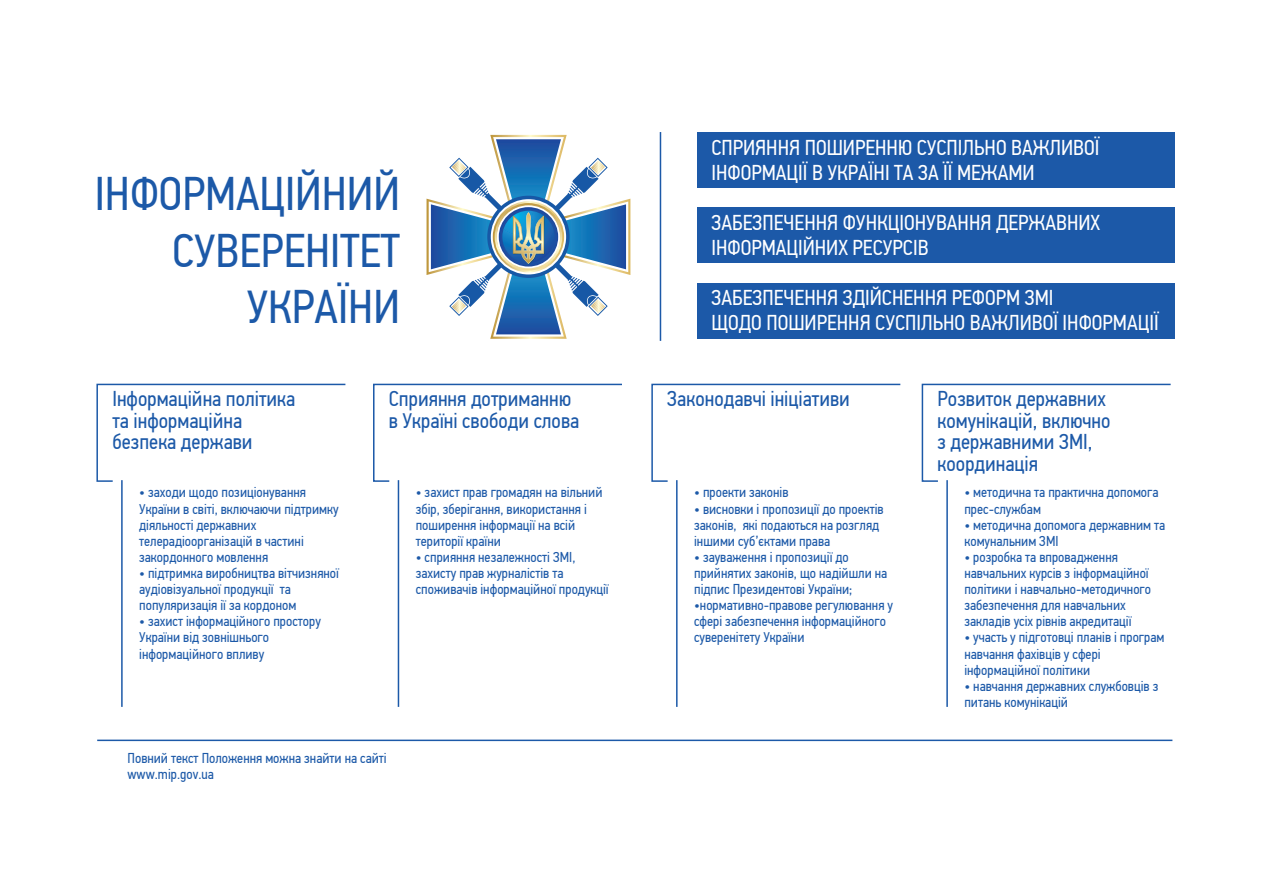
<style>
.page{position:relative;width:1263px;height:893px;background:#fff}
.page>*{position:absolute;margin:0;border:0;box-sizing:border-box;transform-origin:0 0}
.t1{font:47.1px/56.6px "PF Din Text Cond Pro";color:#1c59a8;text-align:right}
.t2{font:21.45px/25px "PF Din Text Cond Pro";color:#fff}
.t3{font:21.45px/21.5px "PF Din Text Cond Pro";color:#1c59a8}
.t4{font:14.25px/16px "PF Din Text Cond Pro";color:#1c59a8}
</style>
<div class="page">
<svg style="left:426px;top:135px;width:204px;height:204px"></svg>
<div style="left:697px;top:133px;width:478px;height:55px;background:#1c59a8"></div>
<div style="left:697px;top:208px;width:478px;height:55px;background:#1c59a8"></div>
<div style="left:697px;top:283px;width:478px;height:55px;background:#1c59a8"></div>
<svg style="left:96px;top:383px;width:250px;height:99px"></svg>
<hr style="left:660px;top:132px;width:1px;height:209px;background:#1c59a8">
<hr style="left:97px;top:740px;width:1075px;height:1px;background:#1c59a8">
<hr style="left:121px;top:480px;width:2px;height:227px;background:#1c59a8">
<svg style="left:373px;top:383px;width:249px;height:100px"></svg>
<hr style="left:398px;top:480px;width:1px;height:227px;background:#1c59a8">
<svg style="left:651px;top:383px;width:250px;height:100px"></svg>
<hr style="left:676px;top:480px;width:1px;height:227px;background:#1c59a8">
<svg style="left:921px;top:383px;width:250px;height:99px"></svg>
<hr style="left:946px;top:480px;width:2px;height:227px;background:#1c59a8">
<h1 class="t1" style="left:95px;top:166px;width:307px">ІНФОРМАЦІЙНИЙ<br>СУВЕРЕНІТЕТ<br>УКРАЇНИ</h1>
<h2 class="t3" style="left:112px;top:388px;width:184px">Інформаційна політика та інформаційна безпека держави</h2>
<p class="t4" style="left:139px;top:485px;width:201px">• заходи щодо позиціонування<br>України в світі, включаючи підтримку діяльності державних телерадіоорганізацій в частині закордонного мовлення</p>
<p class="t4" style="left:139px;top:565px;width:201px">• підтримка виробництва вітчизняної аудіовізуальної продукції та популяризація ії за кордоном</p>
<p class="t4" style="left:139px;top:613px;width:183px">• захист інформаційного простору<br>України від зовнішнього інформаційного впливу</p>
<h2 class="t3" style="left:389px;top:388px;width:192px">Сприяння дотриманню в Україні свободи слова</h2>
<p class="t4" style="left:416px;top:485px;width:188px">• захист прав громадян на вільний збір, зберігання, використання і поширення інформації на всій території країни</p>
<p class="t4" style="left:416px;top:549px;width:195px">• сприяння незалежності ЗМІ, захисту прав журналістів та споживачів інформаційної продукції</p>
<p class="t4" style="left:128px;top:750px;width:261px">Повний текст Положення можна знайти на сайті www.mip.gov.ua</p>
<h2 class="t2" style="left:711px;top:135px;width:390px">СПРИЯННЯ ПОШИРЕННЮ СУСПІЛЬНО ВАЖЛИВОЇ<br>ІНФОРМАЦІЇ В УКРАЇНІ ТА ЗА ЇЇ МЕЖАМИ</h2>
<h2 class="t2" style="left:711px;top:210px;width:390px">ЗАБЕЗПЕЧЕННЯ ФУНКЦІОНУВАННЯ ДЕРЖАВНИХ<br>ІНФОРМАЦІЙНИХ РЕСУРСІВ</h2>
<h2 class="t2" style="left:711px;top:285px;width:449px">ЗАБЕЗПЕЧЕННЯ ЗДІЙСНЕННЯ РЕФОРМ ЗМІ<br>ЩОДО ПОШИРЕННЯ СУСПІЛЬНО ВАЖЛИВОЇ ІНФОРМАЦІЇ</h2>
<h2 class="t3" style="left:667px;top:388px;width:184px">Законодавчі ініціативи</h2>
<p class="t4" style="left:694px;top:485px;width:96px">• проекти законів</p>
<p class="t4" style="left:694px;top:501px;width:191px">• висновки і пропозиції до проектів законів, які подаються на розгляд іншими суб’єктами права</p>
<p class="t4" style="left:694px;top:549px;width:195px">• зауваження і пропозиції до прийнятих законів, що надійшли на підпис Президентові України;</p>
<p class="t4" style="left:694px;top:597px;width:200px">•нормативно-правове регулювання у сфері забезпечення інформаційного суверенітету України</p>
<h2 class="t3" style="left:937px;top:388px;width:175px">Розвиток державних комунікацій, включно з державними ЗМІ, координація</h2>
<p class="t4" style="left:964px;top:485px;width:196px">• методична та практична допомога прес-службам</p>
<p class="t4" style="left:964px;top:517px;width:202px">• методична допомога державним та комунальним ЗМІ</p>
<p class="t4" style="left:964px;top:549px;width:188px">• розробка та впровадження навчальних курсів з інформаційної політики і навчально-методичного забезпечення для навчальних закладів усіх рівнів акредитації</p>
<p class="t4" style="left:964px;top:630px;width:202px">• участь у підготовці планів і програм навчання фахівців у сфері інформаційної політики</p>
<p class="t4" style="left:964px;top:678px;width:195px">• навчання державних службовців з питань комунікацій</p>
</div>
